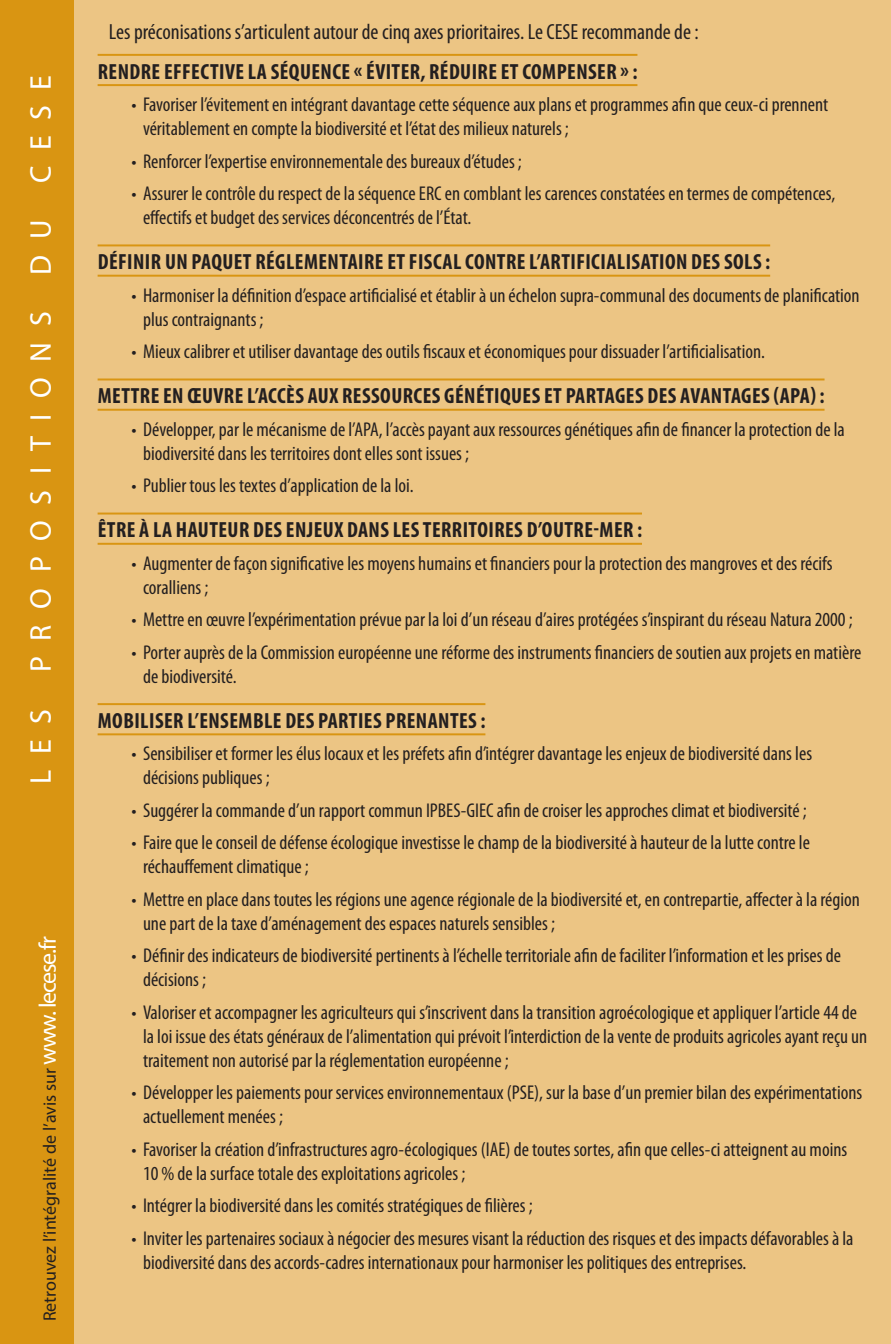
<style>
.page{position:relative;width:891px;height:1344px;background:#fff}
.page>*{position:absolute;margin:0;border:0;box-sizing:border-box;transform-origin:0 0}
.denomination_section{font:30px "Myriad Pro";letter-spacing:.52em;color:#fff}
.proposition_gros_tit{font:700 condensed 22px "Myriad Pro";letter-spacing:.02em;color:#231f20}
.proposition_alinéa{font:condensed 22px "Myriad Pro";color:#231f20}
.t1{font:condensed 20px/24px "Myriad Pro";color:#231f20}
.proposition_alinéa-2{font:18px "Myriad Pro";color:#231f20}
.s1{font-size:24px;color:#fff}
</style>
<div class="page">
<div style="left:74px;top:0;width:816px;height:1344px;background:#ecc584"></div>
<hr style="left:98px;top:54px;width:539px;height:2px;background:#d99512">
<hr style="left:98px;top:84px;width:539px;height:2px;background:#d99512">
<hr style="left:98px;top:244px;width:671px;height:2px;background:#d99512">
<hr style="left:98px;top:275px;width:671px;height:2px;background:#d99512">
<hr style="left:98px;top:378px;width:726px;height:2px;background:#d99512">
<hr style="left:98px;top:409px;width:726px;height:2px;background:#d99512">
<hr style="left:98px;top:512px;width:543px;height:2px;background:#d99512">
<hr style="left:98px;top:543px;width:543px;height:2px;background:#d99512">
<hr style="left:98px;top:703px;width:387px;height:2px;background:#d99512">
<hr style="left:98px;top:733px;width:387px;height:2px;background:#d99512">
<div style="left:0;top:0;width:74px;height:1344px;background:#d99512"></div>
<p class="denomination_section" style="left:22px;top:783px;width:710px;rotate:-90deg">LES PROPOSITIONS DU CESE</p>
<p class="proposition_alinéa-2" style="left:39px;top:1321px;width:386px;rotate:-90deg">Retrouvez l’intégralité de l’avis sur <span class="s1">www. lecese.fr</span></p>
<p class="proposition_alinéa" style="left:109px;top:19px;width:591px">Les préconisations s’articulent autour de cinq axes prioritaires. Le CESE recommande de :</p>
<p class="proposition_gros_tit" style="left:98px;top:57px;width:541px">RENDRE EFFECTIVE LA SÉQUENCE « ÉVITER, RÉDUIRE ET COMPENSER » :</p>
<p class="t1" style="left:143px;top:92px;width:686px;text-indent:-11px">• Favoriser l’évitement en intégrant davantage cette séquence aux plans et programmes afin que ceux-ci prennent véritablement en compte la biodiversité et l’état des milieux naturels ;</p>
<p class="t1" style="left:132px;top:149px;width:391px">• Renforcer l’expertise environnementale des bureaux d’études ;</p>
<p class="t1" style="left:143px;top:181px;width:693px;text-indent:-11px">• Assurer le contrôle du respect de la séquence ERC en comblant les carences constatées en termes de compétences, effectifs et budget des services déconcentrés de l’État.</p>
<p class="proposition_gros_tit" style="left:98px;top:248px;width:673px">DÉFINIR UN PAQUET RÉGLEMENTAIRE ET FISCAL CONTRE L’ARTIFICIALISATION DES SOLS :</p>
<p class="t1" style="left:143px;top:283px;width:718px;text-indent:-11px">• Harmoniser la définition d’espace artificialisé et établir à un échelon supra-communal des documents de planification plus contraignants ;</p>
<p class="t1" style="left:132px;top:339px;width:634px">• Mieux calibrer et utiliser davantage des outils fiscaux et économiques pour dissuader l’artificialisation.</p>
<p class="proposition_gros_tit" style="left:98px;top:382px;width:728px">METTRE EN ŒUVRE L’ACCÈS AUX RESSOURCES GÉNÉTIQUES ET PARTAGES DES AVANTAGES (APA) :</p>
<p class="t1" style="left:143px;top:417px;width:703px;text-indent:-11px">• Développer, par le mécanisme de l’APA, l’accès payant aux ressources génétiques afin de financer la protection de la biodiversité dans les territoires dont elles sont issues ;</p>
<p class="t1" style="left:132px;top:473px;width:283px">• Publier tous les textes d’application de la loi.</p>
<p class="proposition_gros_tit" style="left:98px;top:516px;width:545px">ÊTRE À LA HAUTEUR DES ENJEUX DANS LES TERRITOIRES D’OUTRE-MER :</p>
<p class="t1" style="left:143px;top:551px;width:690px;text-indent:-11px">• Augmenter de façon significative les moyens humains et financiers pour la protection des mangroves et des récifs coralliens ;</p>
<p class="t1" style="left:132px;top:607px;width:722px">• Mettre en œuvre l’expérimentation prévue par la loi d’un réseau d’aires protégées s’inspirant du réseau Natura 2000 ;</p>
<p class="t1" style="left:143px;top:640px;width:719px;text-indent:-11px">• Porter auprès de la Commission européenne une réforme des instruments financiers de soutien aux projets en matière de biodiversité.</p>
<p class="proposition_gros_tit" style="left:98px;top:707px;width:389px">MOBILISER L’ENSEMBLE DES PARTIES PRENANTES :</p>
<p class="t1" style="left:143px;top:741px;width:670px;text-indent:-11px">• Sensibiliser et former les élus locaux et les préfets afin d’intégrer davantage les enjeux de biodiversité dans les décisions publiques ;</p>
<p class="t1" style="left:132px;top:798px;width:676px">• Suggérer la commande d’un rapport commun IPBES-GIEC afin de croiser les approches climat et biodiversité ;</p>
<p class="t1" style="left:143px;top:830px;width:668px;text-indent:-11px">• Faire que le conseil de défense écologique investisse le champ de la biodiversité à hauteur de la lutte contre le réchauffement climatique ;</p>
<p class="t1" style="left:143px;top:887px;width:718px;text-indent:-11px">• Mettre en place dans toutes les régions une agence régionale de la biodiversité et, en contrepartie, affecter à la région une part de la taxe d’aménagement des espaces naturels sensibles ;</p>
<p class="t1" style="left:143px;top:943px;width:699px;text-indent:-11px">• Définir des indicateurs de biodiversité pertinents à l’échelle territoriale afin de faciliter l’information et les prises de décisions ;</p>
<p class="t1" style="left:143px;top:1000px;width:725px;text-indent:-11px">• Valoriser et accompagner les agriculteurs qui s’inscrivent dans la transition agroécologique et appliquer l’article 44 de la loi issue des états généraux de l’alimentation qui prévoit l’interdiction de la vente de produits agricoles ayant reçu un traitement non autorisé par la réglementation européenne ;</p>
<p class="t1" style="left:143px;top:1080px;width:720px;text-indent:-11px">• Développer les paiements pour services environnementaux (PSE), sur la base d’un premier bilan des expérimentations actuellement menées ;</p>
<p class="t1" style="left:143px;top:1137px;width:705px;text-indent:-11px">• Favoriser la création d’infrastructures agro-écologiques (IAE) de toutes sortes, afin que celles-ci atteignent au moins<br>10 % de la surface totale des exploitations agricoles ;</p>
<p class="t1" style="left:132px;top:1193px;width:402px">• Intégrer la biodiversité dans les comités stratégiques de filières ;</p>
<p class="t1" style="left:143px;top:1226px;width:711px;text-indent:-11px">• Inviter les partenaires sociaux à négocier des mesures visant la réduction des risques et des impacts défavorables à la biodiversité dans des accords-cadres internationaux pour harmoniser les politiques des entreprises.</p>
</div>
